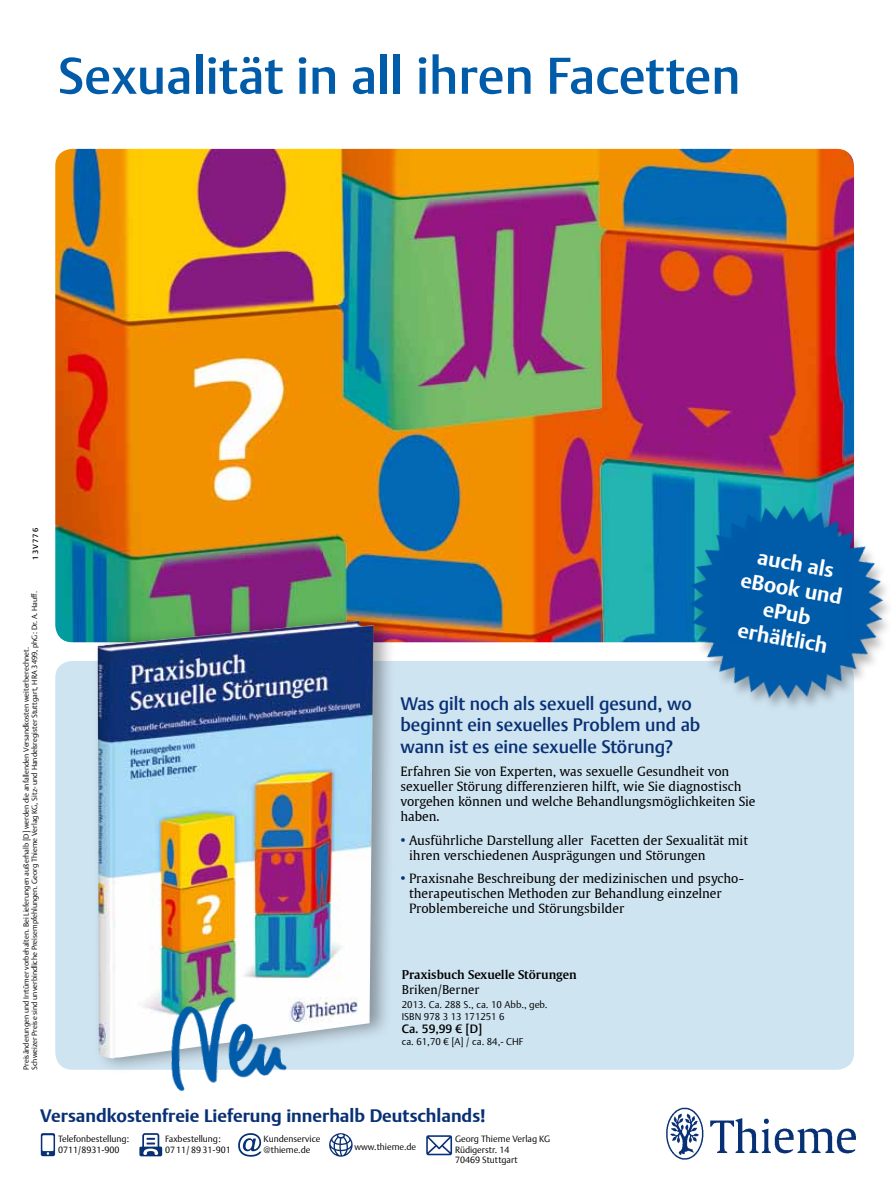
<style>
.page{position:relative;width:893px;height:1191px;background:#fff}
.page>*{position:absolute;margin:0;border:0;box-sizing:border-box;transform-origin:0 0}
.t1{font:500 51px "Thieme Argo 2011";color:#005ba9}
.t2{font:700 21px/25.2px "Thieme Argo 2011";color:#fff;text-align:center}
.t3{font:500 18px/21.6px "Thieme Argo 2011";color:#083074}
.t4{font:700 18px "Thieme Argo 2011";color:#083074}
.t5{font:12.75px/15px "Thieme Gulliver 2011";color:#000}
.t6{font:600 12px "Thieme Gulliver 2011";color:#000}
.t7{font:12px "Thieme Gulliver 2011";color:#000}
.t8{font:500 12px "Thieme Argo 2011";color:#000}
.t9{font:300 9.75px/12px "Thieme Argo 2011";color:#000}
.t10{font:300 9px/10.5px "Thieme Argo 2011";color:#000}
.t11{font:300 7.5px/8.2px "Thieme Argo 2011";color:#000}
.t12{font:500 7.5px "Thieme Argo 2011";letter-spacing:.15em;color:#000}
.s1{font-weight:600;color:#083074}
</style>
<div class="page">
<img style="left:666px;top:1107px;width:190px;height:53px">
<div style="left:55px;top:661px;width:799px;height:408px;background:#cfe4f1;border-radius:17px"></div>
<img style="left:55px;top:149px;width:799px;height:493px">
<div style="left:92px;top:609px;width:304px;height:465px;background:#000;opacity:.35"></div>
<img style="left:98px;top:620px;width:275px;height:438px">
<svg style="left:139px;top:1133px;width:23px;height:23px"></svg>
<svg style="left:238px;top:1133px;width:23px;height:23px"></svg>
<svg style="left:329px;top:1133px;width:24px;height:23px"></svg>
<svg style="left:41px;top:1133px;width:14px;height:23px"></svg>
<svg style="left:426px;top:1135px;width:26px;height:20px"></svg>
<img style="left:152px;top:975px;width:159px;height:117px">
<img style="left:675px;top:490px;width:213px;height:217px">
<h1 class="t1" style="left:58px;top:42px;width:684px">Sexualität in all ihren Facetten</h1>
<p class="t12" style="left:31px;top:560px;width:33px;rotate:-90deg">13V776</p>
<p class="t11" style="left:22px;top:1069px;width:480px;rotate:-90deg">Preisänderungen und Irrtümer vorbehalten. Bei Lieferungen außerhalb [D] werden die anfallenden Versandkosten weiterberechnet.<br>Schweizer Preise sind unverbindliche Preisempfehlungen. Georg Thieme Verlag KG, Sitz- und Handelsregister Stuttgart, HRA 3499, phG: Dr. A. Hauff.</p>
<h2 class="t2" style="left:748px;top:542px;width:104px;rotate:10deg">auch als eBook und ePub erhältlich</h2>
<h3 class="t3" style="left:400px;top:692px;width:302px">Was gilt noch als sexuell gesund, wo beginnt ein sexuelles Problem und ab wann ist es eine sexuelle Störung?</h3>
<p class="t5" style="left:400px;top:763px;width:357px">Erfahren Sie von Experten, was sexuelle Gesundheit von sexueller Störung differenzieren hilft, wie Sie diagnostisch vorgehen können und welche Behandlungsmöglichkeiten Sie haben.</p>
<p class="t5" style="left:409px;top:832px;width:341px;text-indent:-9px"><span class="s1">•</span> Ausführliche Darstellung aller Facetten der Sexualität mit ihren verschiedenen Ausprägungen und Störungen</p>
<p class="t5" style="left:409px;top:870px;width:336px;text-indent:-9px"><span class="s1">•</span> Praxisnahe Beschreibung der medizinischen und psycho&shy;therapeutischen Methoden zur Behandlung einzelner<br>Problembereiche und Störungsbilder</p>
<p class="t6" style="left:402px;top:965px;width:176px">Praxisbuch Sexuelle Störungen</p>
<p class="t7" style="left:402px;top:980px;width:79px">Briken/Berner</p>
<p class="t9" style="left:402px;top:998px;width:147px">2013. Ca. 288 S., ca. 10 Abb., geb.<br>ISBN 978 3 13 171251 6</p>
<p class="t8" style="left:402px;top:1021px;width:82px">Ca. 59,99 € [D]</p>
<p class="t9" style="left:402px;top:1035px;width:123px">ca. 61,70 € [A] / ca. 84,- CHF</p>
<h3 class="t4" style="left:40px;top:1103px;width:447px">Versandkostenfreie Lieferung innerhalb Deutschlands!</h3>
<p class="t10" style="left:165px;top:1133px;width:67px">Faxbestellung:<br>0711/ 89 31-901</p>
<p class="t10" style="left:264px;top:1133px;width:58px">Kundenservice @thieme.de</p>
<p class="t10" style="left:355px;top:1141px;width:63px">www.thieme.de</p>
<p class="t10" style="left:58px;top:1133px;width:73px">Telefonbestellung:<br>0711/8931-900</p>
<p class="t10" style="left:455px;top:1133px;width:97px">Georg Thieme Verlag KG<br>Rüdigerstr. 14<br>70469 Stuttgart</p>
</div>
